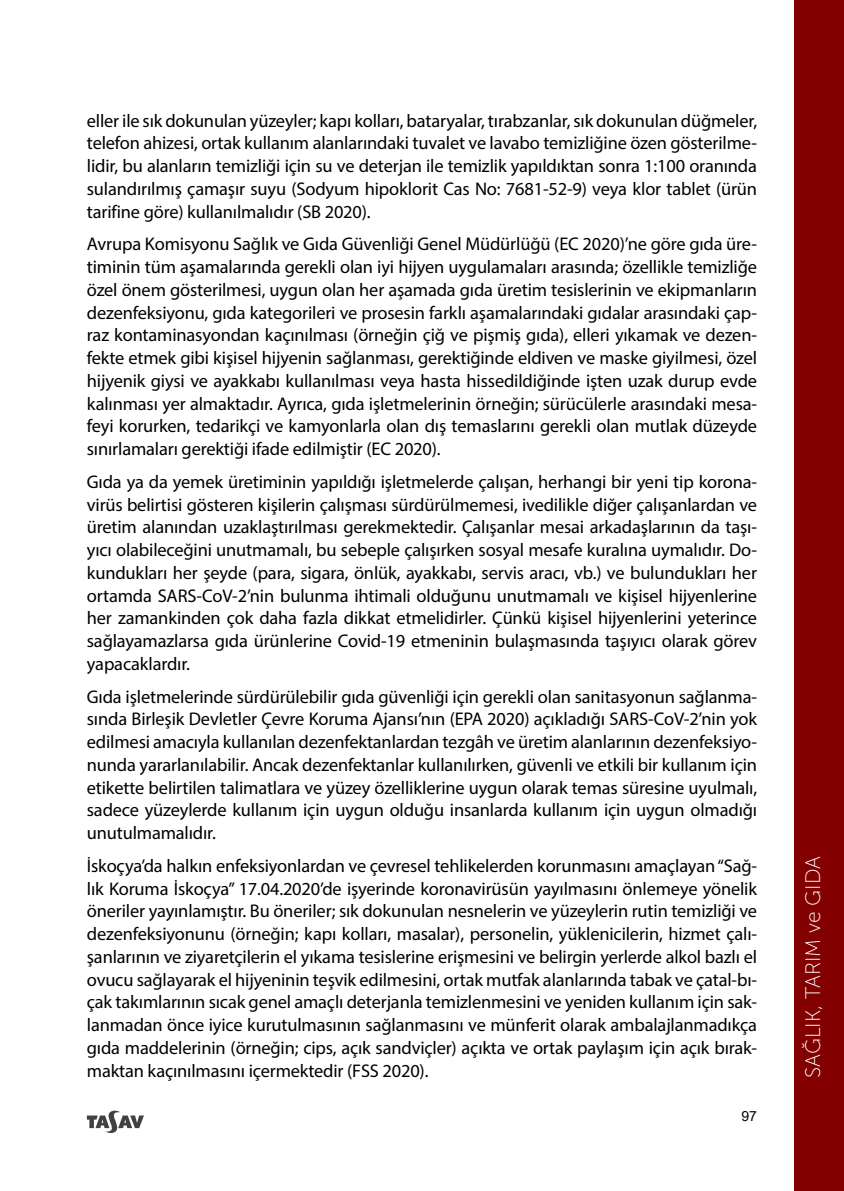
<style>
.page{position:relative;width:844px;height:1191px;background:#fff}
.page>*{position:absolute;margin:0;border:0;box-sizing:border-box;transform-origin:0 0}
.t1{font:21px "Museo Sans 100";color:#fff}
.t2{font:18.38px/22.8px "Myriad Pro";letter-spacing:-.01em;color:#000;text-align:justify}
.t3{font:14px "Arial";color:#000}
</style>
<div class="page">
<svg style="left:87px;top:1110px;width:57px;height:23px"></svg>
<div style="left:793px;top:0;width:50px;height:1191px;background:#820000"></div>
<p class="t2" style="left:87px;top:109px;width:671px">eller ile sık dokunulan yüzeyler; kapı kolları, bataryalar, tırabzanlar, sık dokunulan düğmeler, telefon ahizesi, ortak kullanım alanlarındaki tuvalet ve lavabo temizliğine özen gösterilme&shy;lidir, bu alanların temizliği için su ve deterjan ile temizlik yapıldıktan sonra 1:100 oranında sulandırılmış çamaşır suyu (Sodyum hipoklorit Cas No: 7681-52-9) veya klor tablet (ürün tarifine göre) kullanılmalıdır (SB 2020).</p>
<p class="t2" style="left:87px;top:232px;width:671px">Avrupa Komisyonu Sağlık ve Gıda Güvenliği Genel Müdürlüğü (EC 2020)’ne göre gıda üre&shy;timinin tüm aşamalarında gerekli olan iyi hijyen uygulamaları arasında; özellikle temizliğe özel önem gösterilmesi, uygun olan her aşamada gıda üretim tesislerinin ve ekipmanların dezenfeksiyonu, gıda kategorileri ve prosesin farklı aşamalarındaki gıdalar arasındaki çap&shy;raz kontaminasyondan kaçınılması (örneğin çiğ ve pişmiş gıda), elleri yıkamak ve dezen&shy;fekte etmek gibi kişisel hijyenin sağlanması, gerektiğinde eldiven ve maske giyilmesi, özel hijyenik giysi ve ayakkabı kullanılması veya hasta hissedildiğinde işten uzak durup evde kalınması yer almaktadır. Ayrıca, gıda işletmelerinin örneğin; sürücülerle arasındaki mesa&shy;feyi korurken, tedarikçi ve kamyonlarla olan dış temaslarını gerekli olan mutlak düzeyde sınırlamaları gerektiği ifade edilmiştir (EC 2020).</p>
<p class="t2" style="left:87px;top:470px;width:671px">Gıda ya da yemek üretiminin yapıldığı işletmelerde çalışan, herhangi bir yeni tip korona&shy;virüs belirtisi gösteren kişilerin çalışması sürdürülmemesi, ivedilikle diğer çalışanlardan ve üretim alanından uzaklaştırılması gerekmektedir. Çalışanlar mesai arkadaşlarının da taşı&shy;yıcı olabileceğini unutmamalı, bu sebeple çalışırken sosyal mesafe kuralına uymalıdır. Do&shy;kundukları her şeyde (para, sigara, önlük, ayakkabı, servis aracı, vb.) ve bulundukları her ortamda SARS-CoV-2’nin bulunma ihtimali olduğunu unutmamalı ve kişisel hijyenlerine her zamankinden çok daha fazla dikkat etmelidirler. Çünkü kişisel hijyenlerini yeterince sağlayamazlarsa gıda ürünlerine Covid-19 etmeninin bulaşmasında taşıyıcı olarak görev yapacaklardır.</p>
<p class="t2" style="left:87px;top:685px;width:671px">Gıda işletmelerinde sürdürülebilir gıda güvenliği için gerekli olan sanitasyonun sağlanma&shy;sında Birleşik Devletler Çevre Koruma Ajansı’nın (EPA 2020) açıkladığı SARS-CoV-2’nin yok edilmesi amacıyla kullanılan dezenfektanlardan tezgâh ve üretim alanlarının dezenfeksiyo&shy;nunda yararlanılabilir. Ancak dezenfektanlar kullanılırken, güvenli ve etkili bir kullanım için etikette belirtilen talimatlara ve yüzey özelliklerine uygun olarak temas süresine uyulmalı, sadece yüzeylerde kullanım için uygun olduğu insanlarda kullanım için uygun olmadığı unutulmamalıdır.</p>
<p class="t2" style="left:87px;top:854px;width:671px">İskoçya’da halkın enfeksiyonlardan ve çevresel tehlikelerden korunmasını amaçlayan “Sağ&shy;lık Koruma İskoçya” 17.04.2020’de işyerinde koronavirüsün yayılmasını önlemeye yönelik öneriler yayınlamıştır. Bu öneriler; sık dokunulan nesnelerin ve yüzeylerin rutin temizliği ve dezenfeksiyonunu (örneğin; kapı kolları, masalar), personelin, yüklenicilerin, hizmet çalı&shy;şanlarının ve ziyaretçilerin el yıkama tesislerine erişmesini ve belirgin yerlerde alkol bazlı el ovucu sağlayarak el hijyeninin teşvik edilmesini, ortak mutfak alanlarında tabak ve çatal-bı&shy;çak takımlarının sıcak genel amaçlı deterjanla temizlenmesini ve yeniden kullanım için sak&shy;lanmadan önce iyice kurutulmasının sağlanmasını ve münferit olarak ambalajlanmadıkça gıda maddelerinin (örneğin; cips, açık sandviçler) açıkta ve ortak paylaşım için açık bırak&shy;maktan kaçınılmasını içermektedir (FSS 2020).</p>
<p class="t3" style="left:741px;top:1106px;width:17px">97</p>
<p class="t1" style="left:801px;top:1078px;width:223px;rotate:-90deg">SAĞLIK, TARIM ve GIDA</p>
</div>
